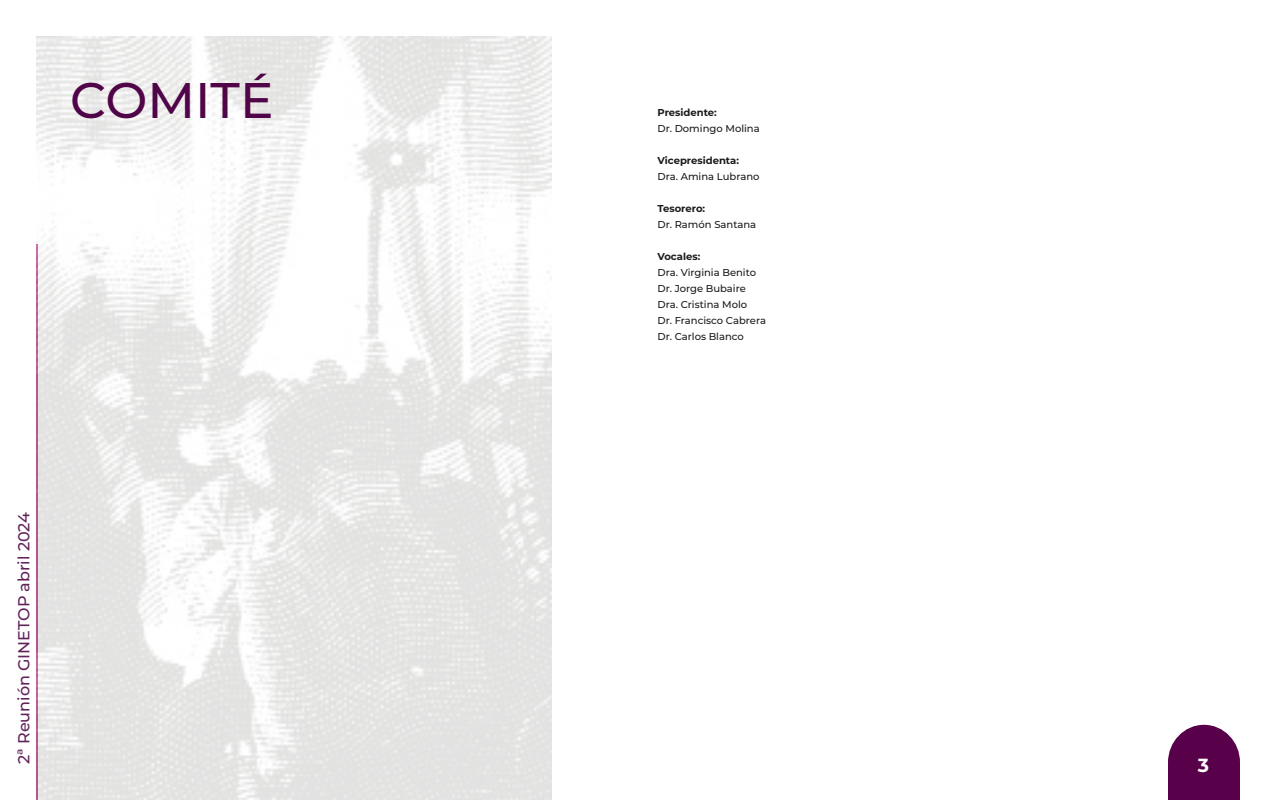
<style>
.page{position:relative;width:1280px;height:800px;background:#fff}
.page>*{position:absolute;margin:0;border:0;box-sizing:border-box;transform-origin:0 0}
.t1{font:500 50px "Montserrat";color:#4f0547}
.t2{font:700 19px "Montserrat";color:#fff}
.t3{font:500 16px "Montserrat";color:#62225a}
.t4{font:500 10px/16px "Montserrat";color:#1a1a1a}
.t5{font:700 10px "Montserrat";color:#1a1a1a}
</style>
<div class="page">
<img style="left:36px;top:36px;width:516px;height:764px">
<svg style="left:1168px;top:725px;width:72px;height:75px"></svg>
<h1 class="t1" style="left:70px;top:66px;width:205px">COMITÉ</h1>
<h3 class="t3" style="left:13px;top:764px;width:253px;rotate:-90deg">2ª Reunión GINETOP abril 2024</h3>
<p class="t5" style="left:658px;top:105px;width:61px">Presidente:</p>
<p class="t4" style="left:658px;top:120px;width:104px">Dr. Domingo Molina</p>
<p class="t5" style="left:658px;top:153px;width:83px">Vicepresidenta:</p>
<p class="t4" style="left:658px;top:168px;width:104px">Dra. Amina Lubrano</p>
<p class="t5" style="left:658px;top:201px;width:49px">Tesorero:</p>
<p class="t4" style="left:658px;top:216px;width:100px">Dr. Ramón Santana</p>
<p class="t5" style="left:658px;top:249px;width:44px">Vocales:</p>
<p class="t4" style="left:658px;top:264px;width:110px">Dra. Virginia Benito<br>Dr. Jorge Bubaire<br>Dra. Cristina Molo<br>Dr. Francisco Cabrera<br>Dr. Carlos Blanco</p>
<h2 class="t2" style="left:1198px;top:751px;width:13px">3</h2>
</div>
